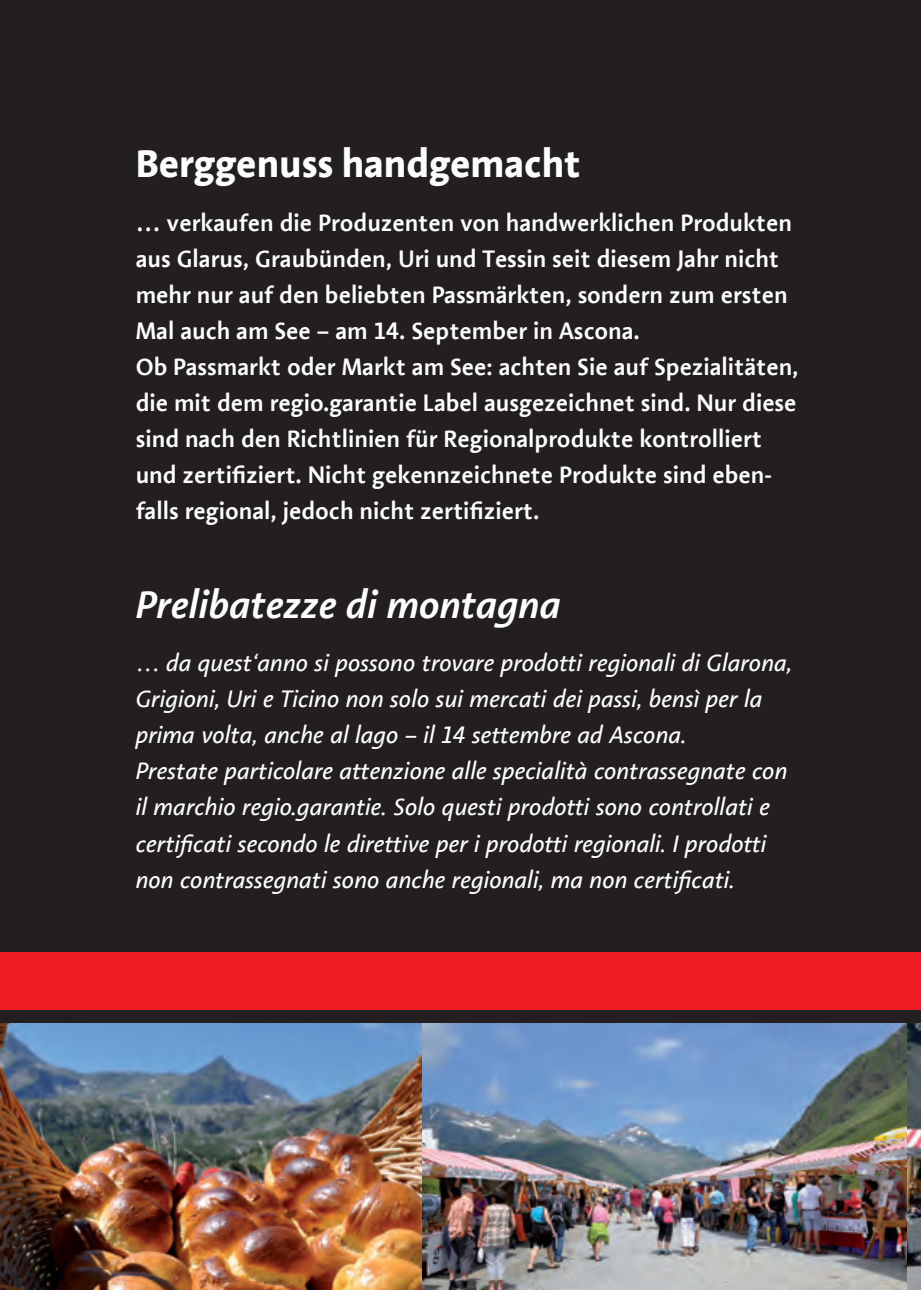
<style>
.page{position:relative;width:921px;height:1290px;background:#fff}
.page>*{position:absolute;margin:0;border:0;box-sizing:border-box;transform-origin:0 0}
.t1{font:italic 600 39px "Aroma LT Com";color:#fff}
.t2{font:700 39px "Aroma No 2 LT Com";color:#fff}
.t3{font:600 24px/36px "Aroma LT Com";color:#fff}
.t4{font:italic 24px/36px "Aroma LT Com";color:#fff}
</style>
<div class="page">
<div style="left:0;top:0;width:921px;height:1289px;background:#231f20"></div>
<img style="left:0;top:1023px;width:921px;height:266px">
<div style="left:0;top:952px;width:921px;height:58px;background:#ee1d23"></div>
<h1 class="t2" style="left:136px;top:137px;width:446px">Berggenuss handgemacht</h1>
<p class="t3" style="left:136px;top:203px;width:664px">… verkaufen die Produzenten von handwerklichen Produkten aus Glarus, Graubünden, Uri und Tessin seit diesem Jahr nicht mehr nur auf den beliebten Passmärkten, sondern zum ersten Mal auch am See – am 14. September in Ascona.<br>Ob Passmarkt oder Markt am See: achten Sie auf Spezialitäten, die mit dem regio.garantie Label ausgezeichnet sind. Nur diese sind nach den Richtlinien für Regionalprodukte kontrolliert und zertifiziert. Nicht gekennzeichnete Produkte sind eben&shy;falls regional, jedoch nicht zertifiziert.</p>
<h1 class="t1" style="left:136px;top:579px;width:426px">Prelibatezze di montagna</h1>
<p class="t4" style="left:136px;top:645px;width:658px">… da quest‘anno si possono trovare prodotti regionali di Glarona, Grigioni, Uri e Ticino non solo sui mercati dei passi, bensì per la prima volta, anche al lago – il 14 settembre ad Ascona.<br>Prestate particolare attenzione alle specialità contrassegnate con il marchio regio.garantie. Solo questi prodotti sono controllati e certificati secondo le direttive per i prodotti regionali. I prodotti non contrassegnati sono anche regionali, ma non certificati.</p>
</div>
